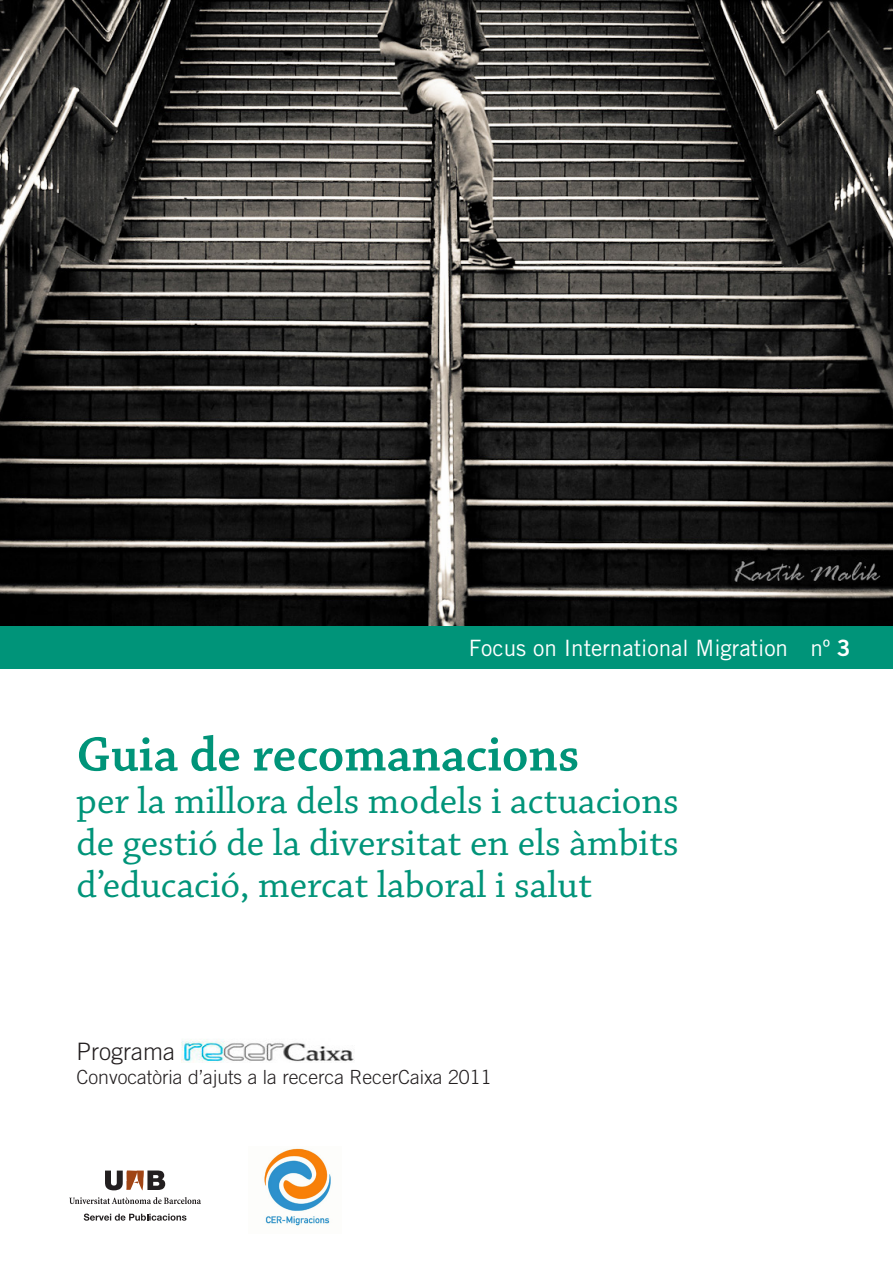
<style>
.page{position:relative;width:893px;height:1263px;background:#fff}
.page>*{position:absolute;margin:0;border:0;box-sizing:border-box;transform-origin:0 0}
.t1{font:600 51px "Chaparral Pro";color:#009479}
.t2{font:39px/42px "Chaparral Pro";color:#009479;text-align:justify}
.t3{font:300 24px "Trade Gothic LT Std";color:#231f20}
.t4{font:22.5px "Trade Gothic LT Std";color:#fff}
.t5{font:300 19.5px "Trade Gothic LT Std";color:#231f20}
.s1{font-family:"Trade Gothic LT Std Bd 2"}
</style>
<div class="page">
<img style="left:0;top:0;width:893px;height:626px">
<div style="left:0;top:626px;width:893px;height:43px;background:#009479"></div>
<img style="left:182px;top:1039px;width:172px;height:24px">
<img style="left:264px;top:1148px;width:67px;height:78px">
<svg style="left:69px;top:1197px;width:132px;height:7px"></svg>
<svg style="left:105px;top:1170px;width:60px;height:20px"></svg>
<svg style="left:84px;top:1213px;width:102px;height:8px"></svg>
<p class="t4" style="left:469px;top:634px;width:383px">Focus on International Migration nº <span class="s1">3</span></p>
<h1 class="t1" style="left:77px;top:725px;width:504px">Guia de recomanacions</h1>
<p class="t2" style="left:77px;top:781px;width:604px">per la millora dels models i actuacions de gestió de la diversitat en els àmbits d’educació, mercat laboral i salut</p>
<p class="t3" style="left:77px;top:1037px;width:100px">Programa</p>
<p class="t5" style="left:77px;top:1065px;width:416px">Convocatòria d’ajuts a la recerca RecerCaixa 2011</p>
</div>
